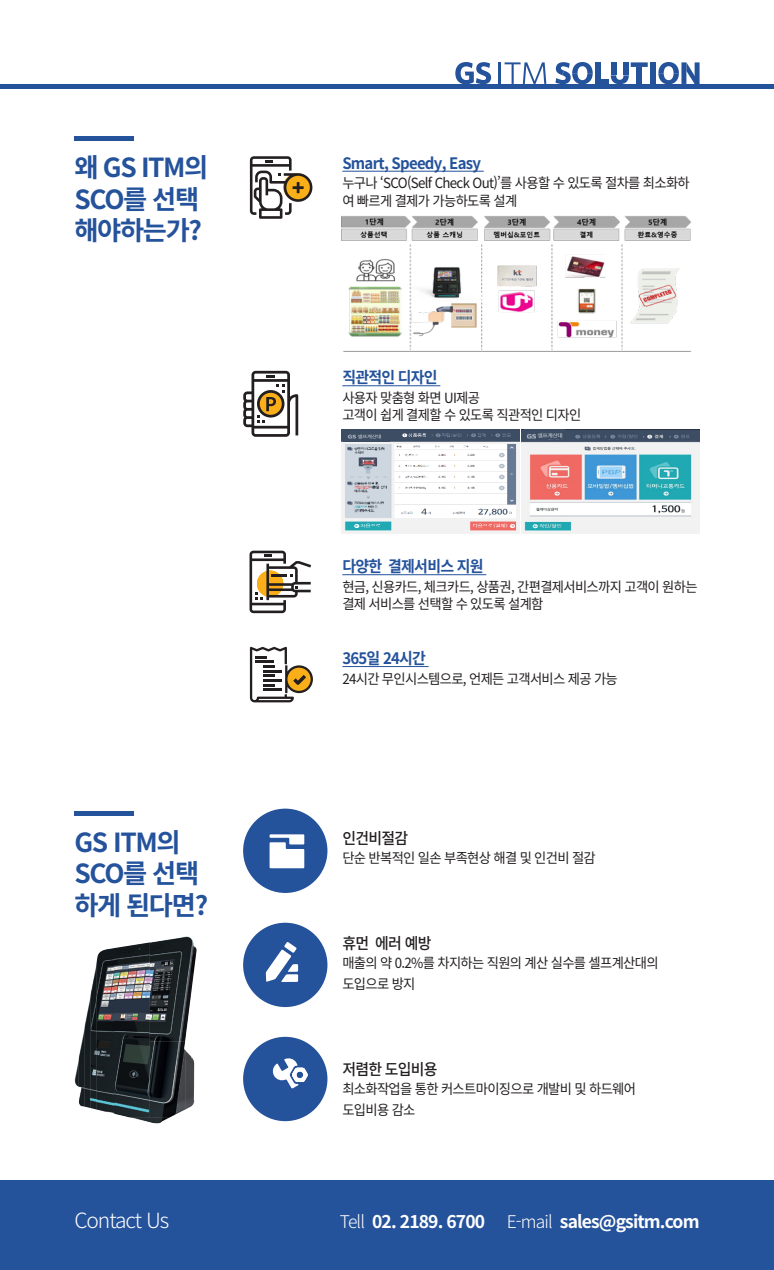
<style>
.page{position:relative;width:774px;height:1270px;background:#fff}
.page>*{position:absolute;margin:0;border:0;box-sizing:border-box;transform-origin:0 0}
.t1{font:700 26.25px/31.5px "Noto Sans CJ Kkr";letter-spacing:-.05em;color:#24529b}
.t2{font:300 21px "Noto Sans CJ Kkr";letter-spacing:-.05em;color:#fff}
.t3{font:700 17.5px "Noto Sans CJ Kkr";letter-spacing:-.05em;color:#fff}
.t4{font:700 15.75px "Noto Sans CJ Kkr";letter-spacing:-.05em;color:#24529b;scale:.95 1}
.t5{font:500 15.75px "Noto Sans CJ Kkr";letter-spacing:-.05em;color:#231f20;scale:.95 1}
.t6{font:14px/17.5px "Noto Sans CJ Kkr";letter-spacing:-.05em;color:#231f20;scale:.95 1}
.s1{font-weight:300}
</style>
<div class="page">
<div style="left:0;top:1181px;width:774px;height:89px;background:#24529b"></div>
<div style="left:0;top:84px;width:774px;height:5px;background:#24529b"></div>
<div style="left:595px;top:62px;width:5px;height:22px;background:#24529b"></div>
<div style="left:600px;top:79px;width:9px;height:5px;background:#24529b"></div>
<div style="left:623px;top:62px;width:6px;height:13px;background:#24529b"></div>
<div style="left:611px;top:62px;width:5px;height:13px;background:#24529b"></div>
<svg style="left:611px;top:75px;width:18px;height:9px"></svg>
<svg style="left:631px;top:62px;width:17px;height:5px"></svg>
<div style="left:637px;top:67px;width:5px;height:17px;background:#24529b"></div>
<div style="left:650px;top:62px;width:6px;height:22px;background:#24529b"></div>
<svg style="left:555px;top:62px;width:38px;height:22px"></svg>
<svg style="left:658px;top:62px;width:41px;height:22px"></svg>
<svg style="left:455px;top:62px;width:36px;height:22px"></svg>
<hr style="left:499px;top:62px;width:2px;height:22px;background:#24529b">
<svg style="left:505px;top:62px;width:41px;height:22px"></svg>
<div style="left:74px;top:136px;width:60px;height:5px;background:#24529b"></div>
<div style="left:74px;top:811px;width:60px;height:5px;background:#24529b"></div>
<div style="left:243px;top:809px;width:84px;height:84px;background:#24529b;border-radius:50%"></div>
<div style="left:243px;top:923px;width:84px;height:84px;background:#24529b;border-radius:50%"></div>
<div style="left:243px;top:1037px;width:84px;height:84px;background:#24529b;border-radius:50%"></div>
<hr style="left:342px;top:171px;width:142px;height:1px;background:#24529b">
<hr style="left:342px;top:385px;width:98px;height:1px;background:#24529b">
<hr style="left:342px;top:574px;width:144px;height:1px;background:#24529b">
<hr style="left:342px;top:666px;width:87px;height:1px;background:#24529b">
<img style="left:150px;top:936px;width:46px;height:59px">
<img style="left:114px;top:942px;width:36px;height:176px">
<img style="left:96px;top:948px;width:18px;height:164px">
<img style="left:90px;top:967px;width:6px;height:142px">
<img style="left:85px;top:993px;width:6px;height:115px">
<img style="left:150px;top:995px;width:41px;height:47px">
<img style="left:79px;top:1025px;width:6px;height:82px">
<img style="left:150px;top:1041px;width:35px;height:77px">
<img style="left:185px;top:1050px;width:6px;height:59px">
<img style="left:74px;top:1057px;width:5px;height:30px">
<img style="left:191px;top:1056px;width:4px;height:50px">
<img style="left:129px;top:1117px;width:41px;height:6px">
<img style="left:341px;top:216px;width:351px;height:136px">
<img style="left:342px;top:430px;width:357px;height:103px">
<img style="left:524px;top:430px;width:41px;height:9px">
<svg style="left:526px;top:433px;width:10px;height:6px"></svg>
<img style="left:536px;top:433px;width:27px;height:6px">
<img style="left:343px;top:431px;width:47px;height:11px">
<svg style="left:272px;top:1058px;width:36px;height:30px"></svg>
<svg style="left:266px;top:942px;width:32px;height:40px"></svg>
<svg style="left:270px;top:834px;width:34px;height:34px"></svg>
<svg style="left:250px;top:156px;width:62px;height:63px"></svg>
<svg style="left:243px;top:371px;width:55px;height:66px"></svg>
<svg style="left:249px;top:551px;width:62px;height:62px"></svg>
<hr style="left:272px;top:574px;width:15px;height:3px;background:#231f20">
<svg style="left:250px;top:647px;width:63px;height:55px"></svg>
<p class="t1" style="left:74px;top:152px;width:135px">왜 GS ITM의<br>SCO를 선택 해야하는가?</p>
<p class="t4" style="left:342px;top:154px;width:148px">Smart, Speedy, Easy</p>
<p class="t6" style="left:342px;top:175px;width:367px">누구나 ‘SCO(Self Check Out)’를 사용할 수 있도록 절차를 최소화하 여 빠르게 결제가 가능하도록 설계</p>
<p class="t4" style="left:342px;top:369px;width:102px">직관적인 디자인</p>
<p class="t6" style="left:342px;top:389px;width:146px">사용자 맞춤형 화면 UI제공</p>
<p class="t6" style="left:342px;top:407px;width:253px">고객이 쉽게 결제할 수 있도록 직관적인 디자인</p>
<p class="t4" style="left:342px;top:558px;width:150px">다양한 결제서비스 지원</p>
<p class="t6" style="left:342px;top:578px;width:375px">현금, 신용카드, 체크카드, 상품권, 간편결제서비스까지 고객이 원하는 결제 서비스를 선택할 수 있도록 설계함</p>
<p class="t4" style="left:342px;top:650px;width:89px">365일 24시간</p>
<p class="t6" style="left:342px;top:670px;width:291px">24시간 무인시스템으로, 언제든 고객서비스 제공 가능</p>
<p class="t1" style="left:74px;top:827px;width:135px">GS ITM의<br>SCO를 선택 하게 된다면?</p>
<p class="t5" style="left:342px;top:829px;width:71px">인건비절감</p>
<p class="t6" style="left:342px;top:849px;width:268px">단순 반복적인 일손 부족현상 해결 및 인건비 절감</p>
<p class="t5" style="left:342px;top:934px;width:95px">휴먼 에러 예방</p>
<p class="t6" style="left:342px;top:954px;width:334px">매출의 약 0.2%를 차지하는 직원의 계산 실수를 셀프계산대의</p>
<p class="t6" style="left:342px;top:975px;width:79px">도입으로 방지</p>
<p class="t5" style="left:342px;top:1060px;width:102px">저렴한 도입비용</p>
<p class="t6" style="left:342px;top:1080px;width:311px">최소화작업을 통한 커스트마이징으로 개발비 및 하드웨어</p>
<p class="t6" style="left:342px;top:1101px;width:79px">도입비용 감소</p>
<h2 class="t2" style="left:74px;top:1208px;width:96px">Contact Us</h2>
<p class="t3" style="left:340px;top:1212px;width:361px"><span class="s1">Tell</span> 02. 2189. 6700 <span class="s1">E-mail</span> sales@gsitm.com</p>
</div>
